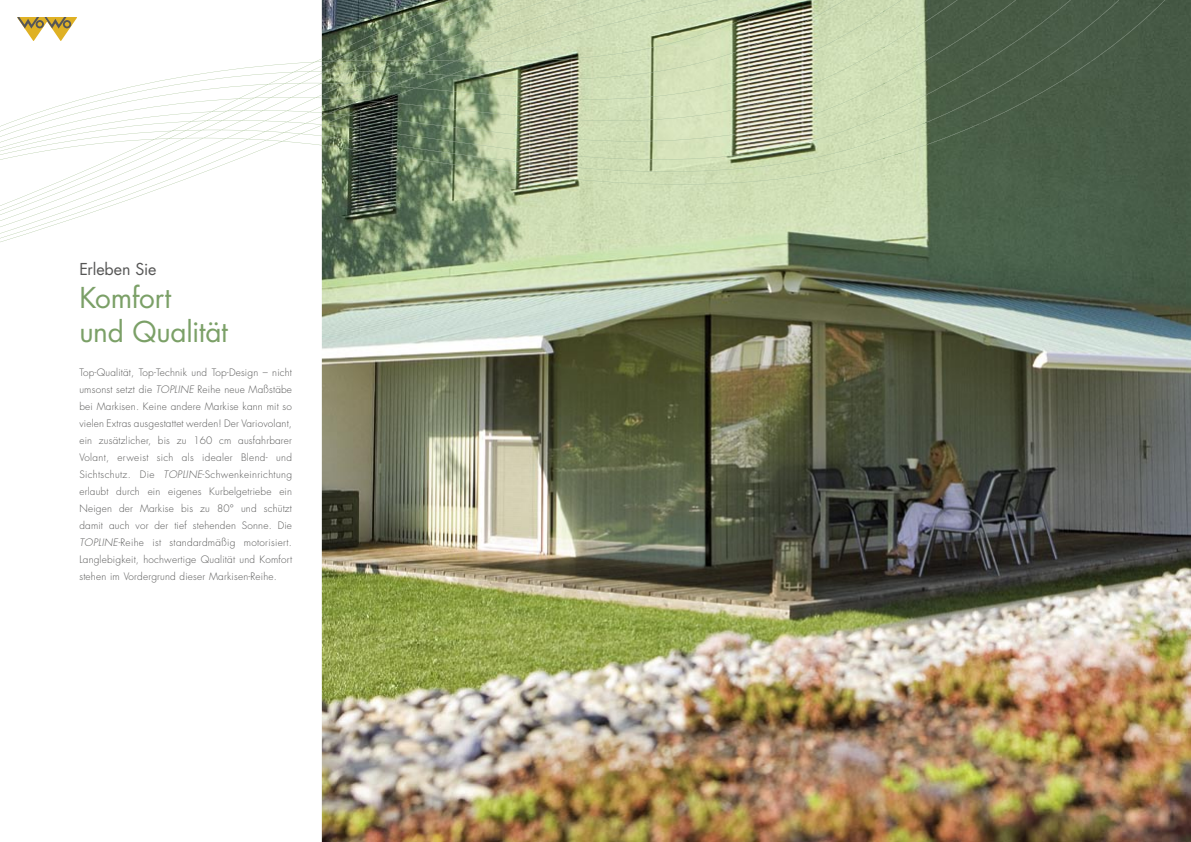
<style>
.page{position:relative;width:1191px;height:842px;background:#fff}
.page>*{position:absolute;margin:0;border:0;box-sizing:border-box;transform-origin:0 0}
.t1{font:28px/33.6px "Futura";letter-spacing:-.01em;color:#7ba067}
.t2{font:16px "Futura";letter-spacing:-.005em;color:#565655}
.t3{font:300 10px/17px "Futura";letter-spacing:.02em;color:#565655;text-align:justify}
.s1{font-style:italic}
</style>
<div class="page">
<svg style="left:17px;top:17px;width:60px;height:24px"></svg>
<img style="left:322px;top:0;width:869px;height:842px">
<svg style="left:0;top:58px;width:322px;height:184px"></svg>
<img style="left:356px;top:0;width:527px;height:185px">
<img style="left:883px;top:0;width:177px;height:123px">
<div style="left:1059px;top:0;width:106px;height:62px;background:#485b46"></div>
<img style="left:322px;top:30px;width:35px;height:124px">
<img style="left:1059px;top:61px;width:36px;height:32px">
<img style="left:883px;top:123px;width:106px;height:31px">
<img style="left:883px;top:154px;width:36px;height:31px">
<h2 class="t2" style="left:79px;top:259px;width:78px">Erleben Sie</h2>
<h1 class="t1" style="left:79px;top:281px;width:150px">Komfort<br>und Qualität</h1>
<p class="t3" style="left:79px;top:364px;width:214px">Top-Qualität, Top-Technik und Top-Design – nicht umsonst setzt die <span class="s1">TOPLINE</span> Reihe neue Maßstäbe bei Markisen. Keine andere Markise kann mit so vielen Extras ausgestattet werden! Der Variovolant, ein zusätzlicher, bis zu 160 cm ausfahrbarer Volant, erweist sich als idealer Blend- und Sichtschutz. Die <span class="s1">TOPLINE</span>-Schwenkeinrichtung erlaubt durch ein eigenes Kurbelgetriebe ein Neigen der Markise bis zu 80° und schützt damit auch vor der tief stehenden Sonne. Die <span class="s1">TOPLINE-</span>Reihe ist standardmäßig motorisiert.<br>Langlebigkeit, hochwertige Qualität und Komfort stehen im Vordergrund dieser Markisen-Reihe.</p>
</div>
